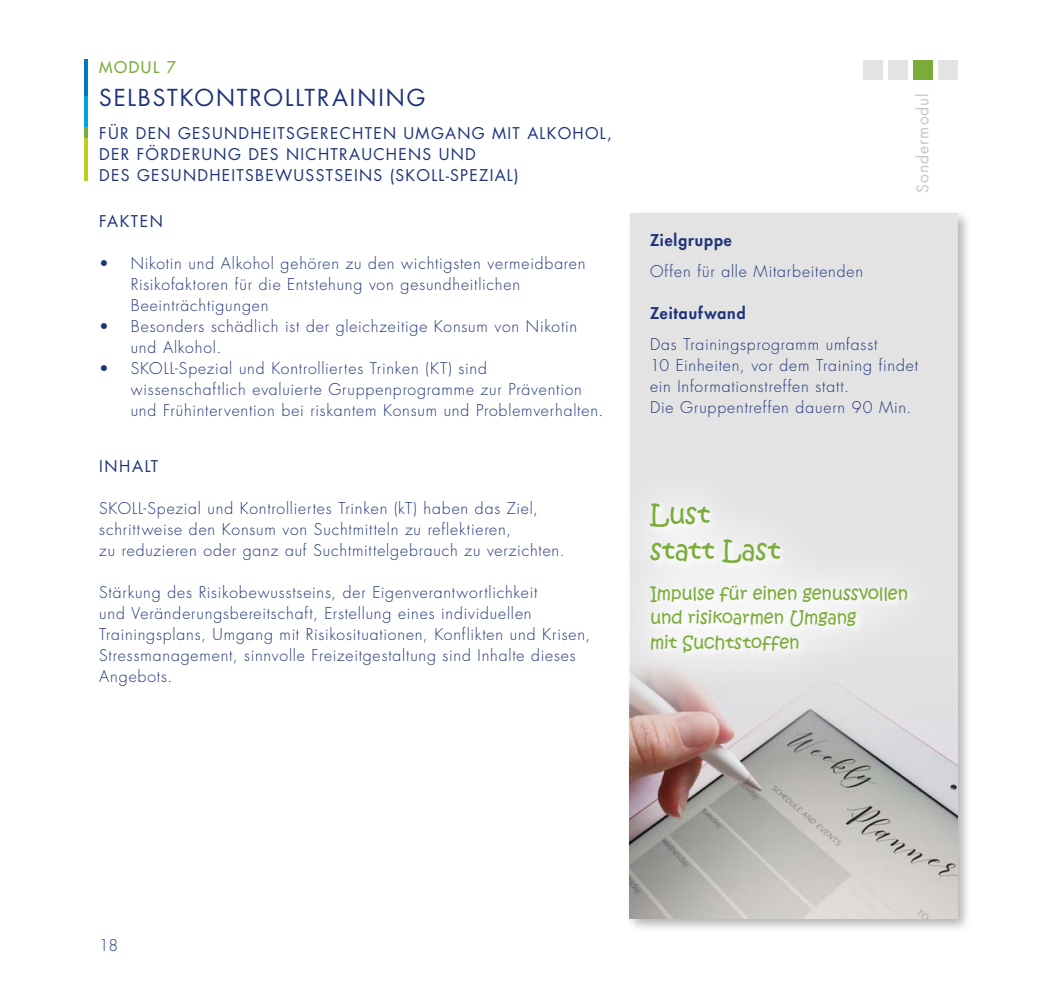
<style>
.page{position:relative;width:1042px;height:993px;background:#fff}
.page>*{position:absolute;margin:0;border:0;box-sizing:border-box;transform-origin:0 0}
.t1{font:26.25px/36.8px "Kristen ITC";letter-spacing:.005em;color:#79ac38}
.H3_Titel_book{font:22.75px "Futura Std";letter-spacing:.085em;color:#1e337a}
.t2{font:17.5px/24.5px "Kristen ITC";letter-spacing:-.005em;color:#79ac38}
.P_Text{font:300 15.75px/21px "Futura Std";letter-spacing:.05em;color:#1e337a}
.Unterüberschrift{font:15.75px "Futura Std";letter-spacing:.08em;color:#1e337a}
.P_Text_heavy{font:800 15.75px "Futura Std";letter-spacing:.055em;color:#1e337a}
.H4_Überschift{font:15.75px "Futura Std";letter-spacing:.1em;color:#1e337a}
.t3{font:15.75px "Futura Std";letter-spacing:.06em;color:#c6c6c6}
.H3_Titel_book-2{font:500 15.75px "Futura Std";letter-spacing:.1em;color:#79ac38}
</style>
<div class="page">
<div style="left:626px;top:208px;width:346px;height:725px;background:#000;opacity:.3"></div>
<div style="left:630px;top:213px;width:327px;height:705px;background:#e3e3e3"></div>
<img style="left:629px;top:696px;width:328px;height:222px">
<hr style="left:84px;top:60px;width:4px;height:36px;background:#0578bd">
<svg style="left:84px;top:126px;width:4px;height:13px"></svg>
<hr style="left:84px;top:96px;width:4px;height:30px;background:#00a5df">
<hr style="left:84px;top:139px;width:4px;height:42px;background:#bccf21">
<svg style="left:626px;top:459px;width:285px;height:237px"></svg>
<div style="left:938px;top:60px;width:19px;height:19px;background:#e3e3e3"></div>
<div style="left:913px;top:60px;width:20px;height:19px;background:#79ac38"></div>
<div style="left:888px;top:60px;width:20px;height:19px;background:#e3e3e3"></div>
<div style="left:863px;top:60px;width:20px;height:19px;background:#e3e3e3"></div>
<h3 class="H3_Titel_book-2" style="left:99px;top:57px;width:78px">MODUL 7</h3>
<h3 class="H3_Titel_book" style="left:99px;top:83px;width:328px">SELBSTKONTROLLTRAINING</h3>
<p class="Unterüberschrift" style="left:99px;top:123px;width:514px">FÜR DEN GESUNDHEITSGERECHTEN UMGANG MIT ALKOHOL,</p>
<p class="Unterüberschrift" style="left:99px;top:144px;width:378px">DER FÖRDERUNG DES NICHTRAUCHENS UND</p>
<p class="Unterüberschrift" style="left:99px;top:165px;width:421px">DES GESUNDHEITSBEWUSSTSEINS (SKOLL-SPEZIAL)</p>
<h4 class="H4_Überschift" style="left:99px;top:210px;width:65px">FAKTEN</h4>
<p class="P_Text" style="left:131px;top:253px;width:456px;text-indent:-32px">• Nikotin und Alkohol gehören zu den wichtigsten vermeidbaren<br>Risikofaktoren für die Entstehung von gesundheitlichen<br>Beeinträchtigungen</p>
<p class="P_Text" style="left:131px;top:316px;width:448px;text-indent:-32px">• Besonders schädlich ist der gleichzeitige Konsum von Nikotin und Alkohol.</p>
<p class="P_Text" style="left:131px;top:358px;width:474px;text-indent:-32px">• SKOLL-Spezial und Kontrolliertes Trinken (KT) sind wissenschaftlich evaluierte Gruppenprogramme zur Prävention und Frühintervention bei riskantem Konsum und Problemverhalten.</p>
<h4 class="H4_Überschift" style="left:99px;top:455px;width:61px">INHALT</h4>
<p class="P_Text" style="left:99px;top:498px;width:467px">SKOLL-Spezial und Kontrolliertes Trinken (kT) haben das Ziel, schrittweise den Konsum von Suchtmitteln zu reflektieren,<br>zu reduzieren oder ganz auf Suchtmittelgebrauch zu verzichten.</p>
<p class="P_Text" style="left:99px;top:582px;width:492px">Stärkung des Risikobewusstseins, der Eigenverantwortlichkeit<br>und Veränderungsbereitschaft, Erstellung eines individuellen Trainingsplans, Umgang mit Risikosituationen, Konflikten und Krisen, Stressmanagement, sinnvolle Freizeitgestaltung sind Inhalte dieses Angebots.</p>
<p class="t3" style="left:912px;top:193px;width:101px;rotate:-90deg">Sondermodul</p>
<p class="P_Text_heavy" style="left:650px;top:230px;width:83px">Zielgruppe</p>
<p class="P_Text" style="left:650px;top:261px;width:215px">Offen für alle Mitarbeitenden</p>
<p class="P_Text_heavy" style="left:650px;top:303px;width:97px">Zeitaufwand</p>
<p class="P_Text" style="left:650px;top:334px;width:229px">Das Trainingsprogramm umfasst</p>
<p class="P_Text" style="left:650px;top:355px;width:270px">10 Einheiten, vor dem Training findet ein Informationstreffen statt.</p>
<p class="P_Text" style="left:650px;top:397px;width:263px">Die Gruppentreffen dauern 90 Min.</p>
<h1 class="t1" style="left:650px;top:496px;width:132px">Lust statt Last</h1>
<p class="t2" style="left:650px;top:581px;width:260px">Impulse für einen genussvollen und risikoarmen Umgang<br>mit Suchtstoffen</p>
</div>
